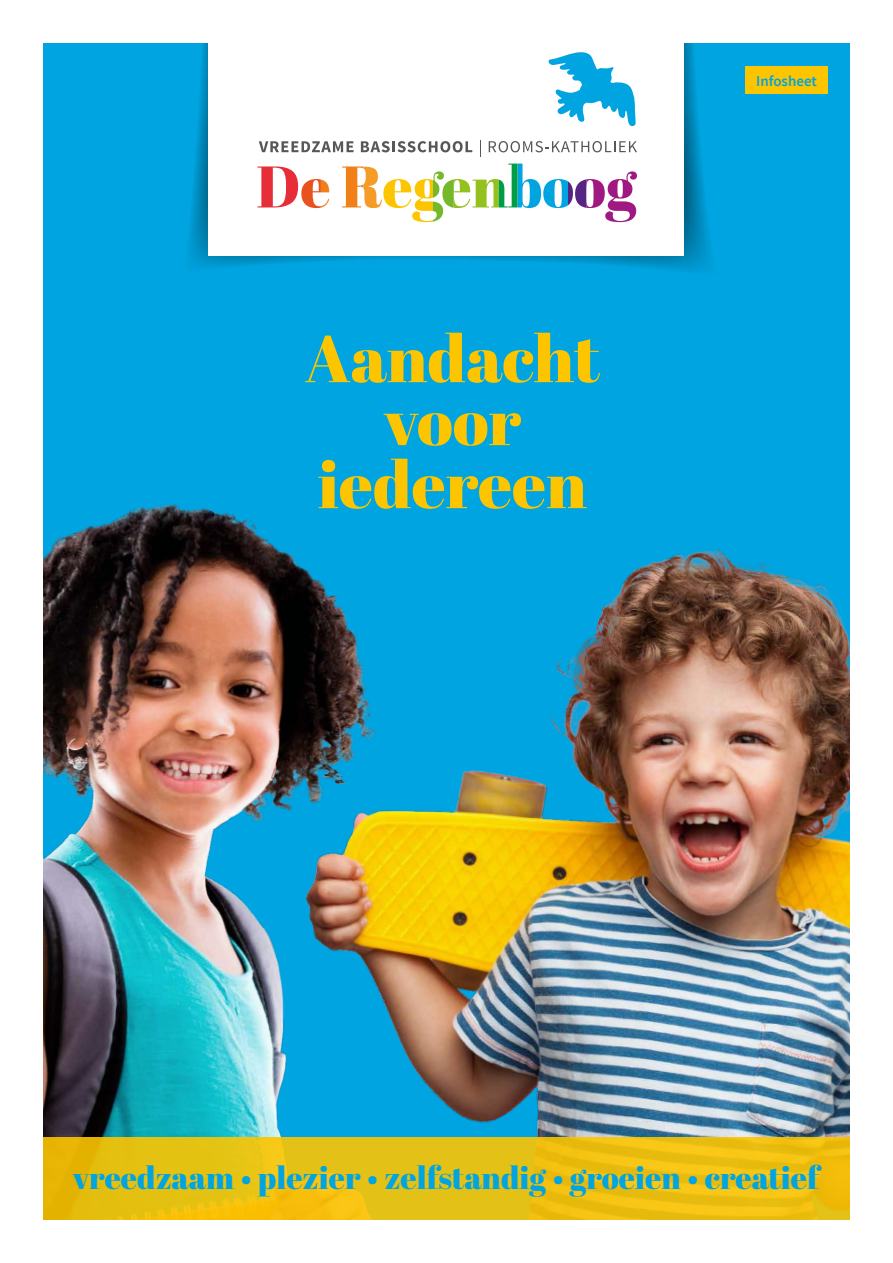
<style>
.page{position:relative;width:893px;height:1263px;background:#00a4e0}
.page>*{position:absolute;margin:0;border:0;box-sizing:border-box;transform-origin:0 0}
.t1{font:66px/63px "Abril Fatface";color:#fdc500;text-align:center}
.t2{font:31.5px "Abril Fatface";color:#00a4e0}
.t3{font:600 15px "Source Sans Pro";color:#00a4e0}
</style>
<div class="page">
<svg style="left:190px;top:43px;width:520px;height:227px"></svg>
<div style="left:209px;top:0;width:475px;height:255px;background:#fff"></div>
<svg style="left:259px;top:141px;width:95px;height:11px"></svg>
<svg style="left:361px;top:141px;width:111px;height:11px"></svg>
<svg style="left:480px;top:140px;width:1px;height:16px"></svg>
<svg style="left:489px;top:141px;width:148px;height:11px"></svg>
<svg style="left:548px;top:52px;width:88px;height:74px"></svg>
<svg style="left:258px;top:166px;width:71px;height:42px"></svg>
<svg style="left:342px;top:164px;width:295px;height:58px"></svg>
<img style="left:480px;top:549px;width:370px;height:588px">
<img style="left:43px;top:504px;width:437px;height:633px">
<svg style="left:43px;top:1137px;width:807px;height:83px;background:#eabf11"></svg>
<div style="left:745px;top:67px;width:82px;height:27px;background:#fdc500"></div>
<div style="left:0;top:0;width:893px;height:43px;background:#fff"></div>
<div style="left:0;top:1220px;width:893px;height:43px;background:#fff"></div>
<div style="left:850px;top:0;width:43px;height:1263px;background:#fff"></div>
<div style="left:0;top:0;width:43px;height:1263px;background:#fff"></div>
<h1 class="t1" style="left:305px;top:325px;width:297px">Aandacht voor iedereen</h1>
<p class="t3" style="left:756px;top:72px;width:62px">Infosheet</p>
<p class="t2" style="left:72px;top:1155px;width:748px">vreedzaam • plezier • zelfstandig • groeien • creatief</p>
</div>
